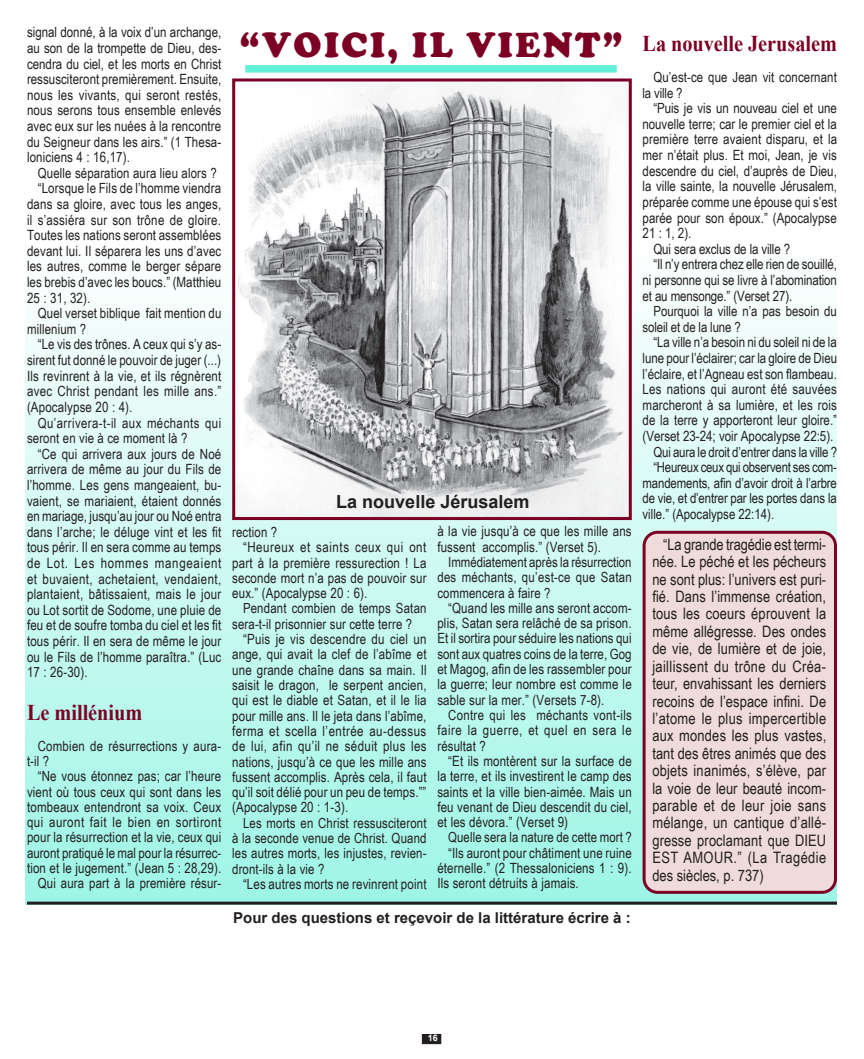
<style>
.page{position:relative;width:864px;height:1059px;background:#fff}
.page>*{position:absolute;margin:0;border:0;box-sizing:border-box;transform-origin:0 0}
.t1{font:900 36px "Cooper";letter-spacing:.07em;color:#7b0024}
.Heading_2{font:700 22.5px "Times New Roman";color:#7b0024;scale:.9 1}
.t2{font:700 18px "Arial";color:#231f20}
.t3{font:15.75px/17.4px "Arial Narrow";letter-spacing:.005em;color:#231f20;text-align:justify}
.t4{font:700 15px "Arial";color:#231f20}
.t5{font:14.1px/15.6px "Arial Narrow";letter-spacing:.01em;color:#231f20;text-align:justify}
.t6{font:14.1px "Arial Narrow";letter-spacing:-.01em;color:#231f20}
.NormalBold{font:13.95px/15.3px "Arial Narrow";letter-spacing:.01em;color:#231f20}
.NormalBold-2{font:13.95px/15.6px "Arial Narrow";letter-spacing:.03em;color:#231f20}
.NormalBold-3{font:13.95px "Arial Narrow";letter-spacing:-.01em;color:#231f20}
.t7{font:700 9px "Arial";color:#fff}
</style>
<div class="page">
<div style="left:423px;top:1034px;width:18px;height:9px;background:#231f20"></div>
<div style="left:422px;top:1033px;width:19px;height:11px;border:2px solid #231f20"></div>
<div style="left:26px;top:244px;width:811px;height:660px;background:linear-gradient(to bottom,#fefffe,#9df5e6)"></div>
<img style="left:236px;top:82px;width:392px;height:434px">
<div style="left:644px;top:532px;width:191px;height:360px;background:#efdbd9;border-radius:14px"></div>
<div style="left:643px;top:530px;width:194px;height:363px;border:3px solid #7b0024;border-radius:14px"></div>
<hr style="left:27px;top:901px;width:810px;height:3px;background:#231f20">
<div style="left:232px;top:78px;width:400px;height:442px;border:3px solid #7b0024"></div>
<div style="left:245px;top:65px;width:372px;height:8px;background:#63f0d8"></div>
<p class="t5" style="left:27px;top:24px;width:196px">signal donné, à la voix d’un archange, au son de la trompette de Dieu, des&shy;cendra du ciel, et les morts en Christ ressusciteront premièrement. Ensuite, nous les vivants, qui seront restés, nous serons tous ensemble enlevés avec eux sur les nuées à la rencontre du Seigneur dans les airs.” (1 Thesa&shy;loniciens 4 : 16,17).</p>
<p class="NormalBold" style="left:38px;top:165px;width:180px">Quelle séparation aura lieu alors ?</p>
<p class="t5" style="left:27px;top:180px;width:196px;text-indent:11px">“Lorsque le Fils de l’homme viendra dans sa gloire, avec tous les anges, il s’assiéra sur son trône de gloire.<br>Toutes les nations seront assemblées devant lui. Il séparera les uns d’avec les autres, comme le berger sépare les brebis d’avec les boucs.” (Matthieu 25 : 31, 32).</p>
<p class="NormalBold" style="left:27px;top:305px;width:196px;text-indent:11px">Quel verset biblique fait mention du millenium ?</p>
<p class="t5" style="left:27px;top:336px;width:196px;text-indent:11px">“Le vis des trônes. A ceux qui s’y as&shy;sirent fut donné le pouvoir de juger (...)<br>Ils revinrent à la vie, et ils régnèrent avec Christ pendant les mille ans.” (Apocalypse 20 : 4).</p>
<p class="NormalBold-2" style="left:27px;top:414px;width:196px;text-indent:11px">Qu’arrivera-t-il aux méchants qui seront en vie à ce moment là ?</p>
<p class="t5" style="left:27px;top:445px;width:196px;text-indent:11px">“Ce qui arrivera aux jours de Noé arrivera de même au jour du Fils de l’homme. Les gens mangeaient, bu&shy;vaient, se mariaient, étaient donnés en mariage, jusqu’au jour ou Noé entra dans l’arche; le déluge vint et les fit tous périr. Il en sera comme au temps de Lot. Les hommes mangeaient et buvaient, achetaient, vendaient, plantaient, bâtissaient, mais le jour ou Lot sortit de Sodome, une pluie de feu et de soufre tomba du ciel et les fit tous périr. Il en sera de même le jour ou le Fils de l’homme paraîtra.” (Luc 17 : 26-30).</p>
<p class="Heading_2" style="left:27px;top:696px;width:130px">Le millénium</p>
<p class="NormalBold" style="left:27px;top:737px;width:196px;text-indent:11px">Combien de résurrections y aura&shy;t-il ?</p>
<p class="t5" style="left:27px;top:768px;width:196px;text-indent:11px">“Ne vous étonnez pas; car l’heure vient où tous ceux qui sont dans les tombeaux entendront sa voix. Ceux qui auront fait le bien en sortiront pour la résurrection et la vie, ceux qui auront pratiqué le mal pour la résurrec&shy;tion et le jugement.” (Jean 5 : 28,29).</p>
<p class="NormalBold" style="left:38px;top:875px;width:185px">Qui aura part à la première résur-</p>
<p class="t1" style="left:240px;top:24px;width:385px">“VOICI, IL VIENT”</p>
<p class="t2" style="left:336px;top:489px;width:195px">La nouvelle Jérusalem</p>
<p class="NormalBold" style="left:232px;top:523px;width:46px">rection ?</p>
<p class="t5" style="left:232px;top:539px;width:196px;text-indent:11px">“Heureux et saints ceux qui ont part à la première ressurection ! La seconde mort n’a pas de pouvoir sur eux.” (Apocalypse 20 : 6).</p>
<p class="NormalBold" style="left:232px;top:600px;width:196px;text-indent:11px">Pendant combien de temps Satan sera-t-il prisonnier sur cette terre ?</p>
<p class="t5" style="left:232px;top:631px;width:196px;text-indent:11px">“Puis je vis descendre du ciel un ange, qui avait la clef de l’abîme et une grande chaîne dans sa main. Il saisit le dragon, le serpent ancien, qui est le diable et Satan, et il le lia pour mille ans. Il le jeta dans l’abîme, ferma et scella l’entrée au-dessus de lui, afin qu’il ne séduit plus les nations, jusqu’à ce que les mille ans fussent accomplis. Après cela, il faut qu’il soit délié pour un peu de temps.”” (Apocalypse 20 : 1-3).</p>
<p class="NormalBold" style="left:232px;top:814px;width:196px;text-align:justify;text-indent:11px">Les morts en Christ ressusciteront à la seconde venue de Christ. Quand les autres morts, les injustes, revien&shy;dront-ils à la vie ?</p>
<p class="t5" style="left:243px;top:875px;width:185px">“Les autres morts ne revinrent point</p>
<p class="t5" style="left:437px;top:523px;width:196px">à la vie jusqu’à ce que les mille ans fussent accomplis.” (Verset 5).</p>
<p class="NormalBold" style="left:437px;top:554px;width:196px;text-align:justify;text-indent:11px">Immédiatement après la résurrection des méchants, qu’est-ce que Satan commencera à faire ?</p>
<p class="t5" style="left:437px;top:599px;width:196px;text-indent:11px">“Quand les mille ans seront accom&shy;plis, Satan sera relâché de sa prison.<br>Et il sortira pour séduire les nations qui sont aux quatres coins de la terre, Gog et Magog, afin de les rassembler pour la guerre; leur nombre est comme le sable sur la mer.” (Versets 7-8).</p>
<p class="NormalBold" style="left:437px;top:707px;width:196px;text-align:justify;text-indent:11px">Contre qui les méchants vont-ils faire la guerre, et quel en sera le résultat ?</p>
<p class="t5" style="left:437px;top:752px;width:196px;text-indent:11px">“Et ils montèrent sur la surface de la terre, et ils investirent le camp des saints et la ville bien-aimée. Mais un feu venant de Dieu descendit du ciel, et les dévora.” (Verset 9)</p>
<p class="NormalBold" style="left:448px;top:829px;width:185px">Quelle sera la nature de cette mort ?</p>
<p class="t5" style="left:437px;top:844px;width:196px;text-indent:11px">“Ils auront pour châtiment une ruine éternelle.” (2 Thessaloniciens 1 : 9).<br>Ils seront détruits à jamais.</p>
<p class="t4" style="left:233px;top:907px;width:399px">Pour des questions et reçevoir de la littérature écrire à :</p>
<p class="Heading_2" style="left:643px;top:28px;width:218px">La nouvelle Jerusalem</p>
<p class="NormalBold" style="left:643px;top:69px;width:196px;text-indent:11px">Qu’est-ce que Jean vit concernant la ville ?</p>
<p class="t5" style="left:643px;top:100px;width:196px;text-indent:11px">“Puis je vis un nouveau ciel et une nouvelle terre; car le premier ciel et la première terre avaient disparu, et la mer n’était plus. Et moi, Jean, je vis descendre du ciel, d’auprès de Dieu, la ville sainte, la nouvelle Jérusalem, préparée comme une épouse qui s’est parée pour son époux.” (Apocalypse 21 : 1, 2).</p>
<p class="t6" style="left:653px;top:238px;width:138px">Qui sera exclus de la ville ?</p>
<p class="t5" style="left:643px;top:256px;width:196px;text-indent:11px">“Il n’y entrera chez elle rien de souillé, ni personne qui se livre à l’abomination et au mensonge.” (Verset 27).</p>
<p class="NormalBold" style="left:643px;top:303px;width:196px;text-indent:11px">Pourquoi la ville n’a pas besoin du soleil et de la lune ?</p>
<p class="t5" style="left:643px;top:334px;width:196px;text-indent:11px">“La ville n’a besoin ni du soleil ni de la lune pour l’éclairer; car la gloire de Dieu l’éclaire, et l’Agneau est son flambeau.<br>Les nations qui auront été sauvées marcheront à sa lumière, et les rois de la terre y apporteront leur gloire.” (Verset 23-24; voir Apocalypse 22:5).</p>
<p class="NormalBold-3" style="left:653px;top:441px;width:185px">Qui aura le droit d’entrer dans la ville ?</p>
<p class="NormalBold" style="left:643px;top:459px;width:196px;text-align:justify;text-indent:11px">“Heureux ceux qui observent ses com&shy;mandements, afin d’avoir droit à l’arbre de vie, et d’entrer par les portes dans la ville.” (Apocalypse 22:14).</p>
<p class="t3" style="left:652px;top:535px;width:175px;text-indent:11px">“La grande tragédie est termi&shy;née. Le péché et les pécheurs ne sont plus: l’univers est puri&shy;fié. Dans l’immense création, tous les coeurs éprouvent la même allégresse. Des ondes de vie, de lumière et de joie, jaillissent du trône du Créa&shy;teur, envahissant les derniers recoins de l’espace infini. De l’atome le plus impercertible aux mondes les plus vastes, tant des êtres animés que des objets inanimés, s’élève, par la voie de leur beauté incom&shy;parable et de leur joie sans mélange, un cantique d’allé&shy;gresse proclamant que DIEU EST AMOUR.” (La Tragédie des siècles, p. 737)</p>
<p class="t7" style="left:428px;top:1031px;width:12px">16</p>
</div>
